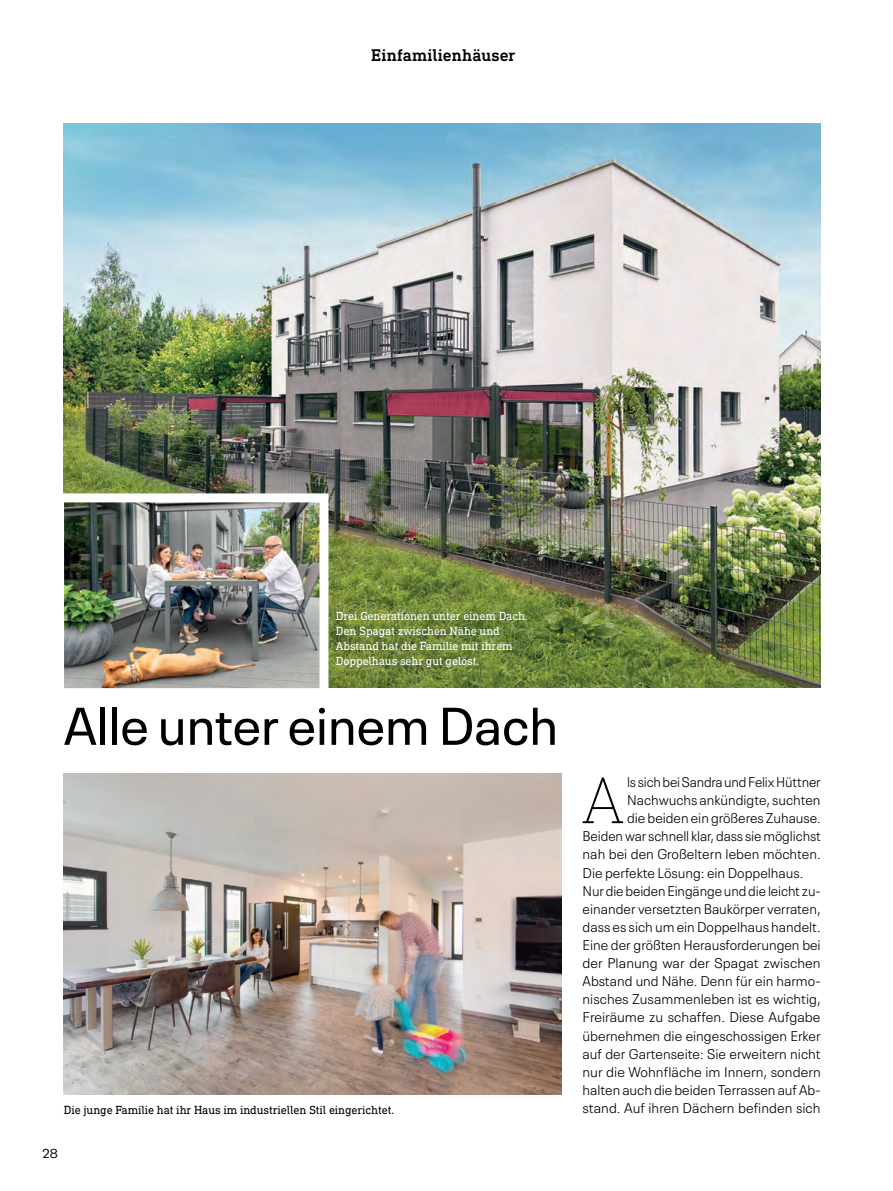
<style>
.page{position:relative;width:893px;height:1191px;background:#fff}
.page>*{position:absolute;margin:0;border:0;box-sizing:border-box;transform-origin:0 0}
.t1{font:200 67.2px "DIN Next Slab Pro";color:#000001}
.t2{font:52.5px "Neue Plak Text";letter-spacing:-.01em;color:#000001}
.t3{font:500 17.25px "DIN Next Slab Pro";letter-spacing:.005em;color:#000001}
.t4{font:300 13.95px "Neue Plak Text";color:#000001}
.t5{font:12.75px "Neue Plak";color:#000001}
.t6{font:12px/14.7px "DIN Next Slab Pro";letter-spacing:-.01em;color:#fff}
.t7{font:12px "DIN Next Slab Pro";letter-spacing:-.01em;color:#000001}
</style>
<div class="page">
<img style="left:64px;top:123px;width:757px;height:564px">
<img style="left:65px;top:503px;width:253px;height:184px">
<div style="left:55px;top:493px;width:273px;height:204px;border:9px solid #fff"></div>
<img style="left:64px;top:773px;width:497px;height:321px">
<p class="t3" style="left:371px;top:45px;width:146px">Einfamilienhäuser</p>
<p class="t6" style="left:336px;top:609px;width:193px">Drei Generationen unter einem Dach.<br>Den Spagat zwischen Nähe und<br>Abstand hat die Familie mit ihrem<br>Doppelhaus sehr gut gelöst.</p>
<h2 class="t2" style="left:64px;top:684px;width:496px">Alle unter einem Dach</h2>
<h1 class="t1" style="left:583px;top:762px;width:42px">A</h1>
<p class="t4" style="left:627px;top:771px;width:195px">ls sich bei Sandra und Felix Hüttner</p>
<p class="t4" style="left:627px;top:789px;width:195px">Nachwuchs ankündigte, suchten</p>
<p class="t4" style="left:627px;top:807px;width:195px">die beiden ein größeres Zuhause.</p>
<p class="t4" style="left:583px;top:825px;width:240px">Beiden war schnell klar, dass sie möglichst</p>
<p class="t4" style="left:583px;top:843px;width:240px">nah bei den Großeltern leben möchten.</p>
<p class="t4" style="left:583px;top:861px;width:222px">Die perfekte Lösung: ein Doppelhaus.</p>
<p class="t4" style="left:583px;top:879px;width:240px">Nur die beiden Eingänge und die leicht zu-</p>
<p class="t4" style="left:583px;top:897px;width:240px">einander versetzten Baukörper verraten,</p>
<p class="t4" style="left:583px;top:916px;width:240px">dass es sich um ein Doppelhaus handelt.</p>
<p class="t4" style="left:583px;top:934px;width:240px">Eine der größten Herausforderungen bei</p>
<p class="t4" style="left:583px;top:952px;width:240px">der Planung war der Spagat zwischen</p>
<p class="t4" style="left:583px;top:970px;width:240px">Abstand und Nähe. Denn für ein harmo-</p>
<p class="t4" style="left:583px;top:988px;width:240px">nisches Zusammenleben ist es wichtig,</p>
<p class="t4" style="left:583px;top:1006px;width:239px">Freiräume zu schaffen. Diese Aufgabe</p>
<p class="t4" style="left:583px;top:1024px;width:240px">übernehmen die eingeschossigen Erker</p>
<p class="t4" style="left:583px;top:1042px;width:240px">auf der Gartenseite: Sie erweitern nicht</p>
<p class="t4" style="left:583px;top:1060px;width:240px">nur die Wohnfläche im Innern, sondern</p>
<p class="t4" style="left:583px;top:1079px;width:240px">halten auch die beiden Terrassen auf Ab-</p>
<p class="t7" style="left:64px;top:1102px;width:332px">Die junge Familie hat ihr Haus im industriellen Stil eingerichtet.</p>
<p class="t4" style="left:583px;top:1097px;width:240px">stand. Auf ihren Dächern befinden sich</p>
<p class="t5" style="left:43px;top:1144px;width:17px">28</p>
</div>
